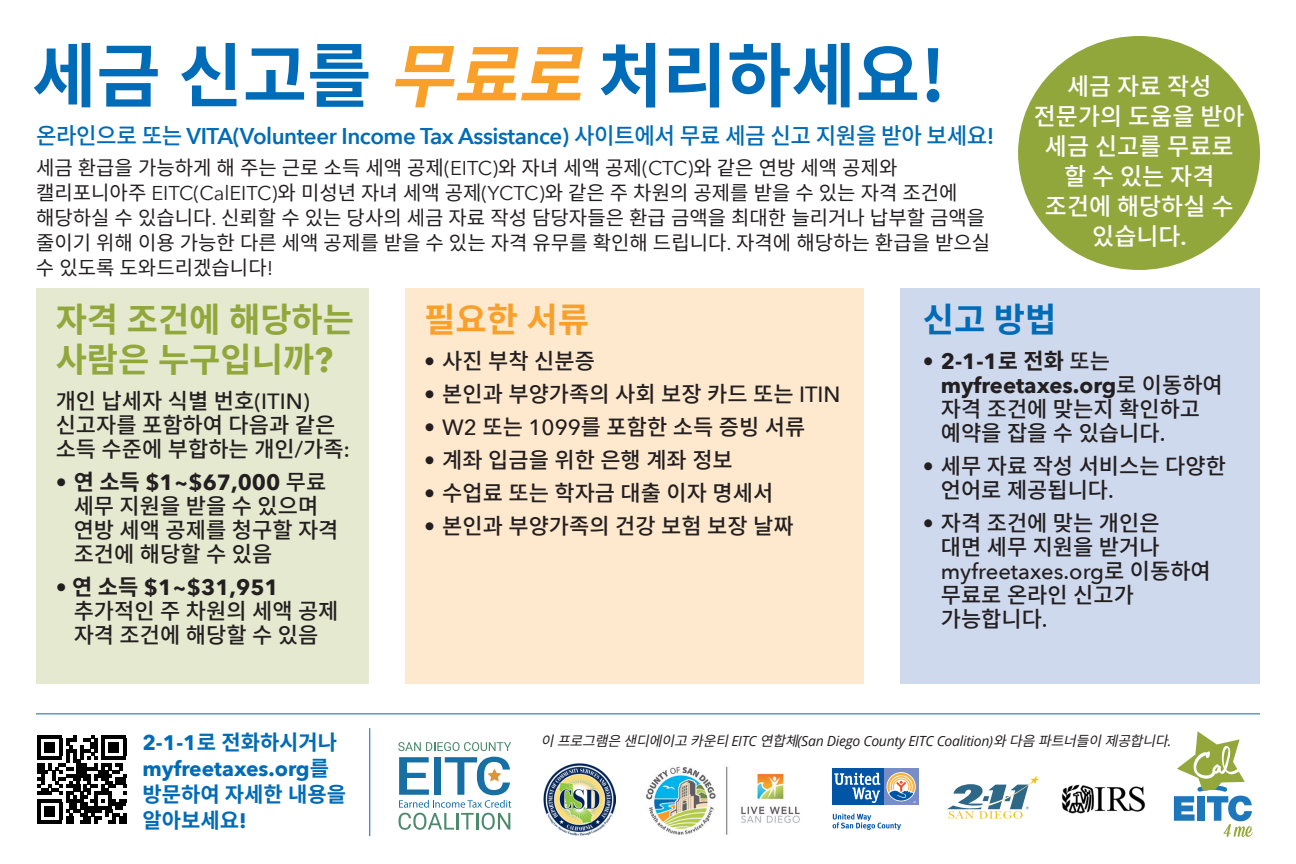
<style>
.page{position:relative;width:1296px;height:864px;background:#fff}
.page>*{position:absolute;margin:0;border:0;box-sizing:border-box;transform-origin:0 0}
.t1{font:700 70px "Noto Sans KR";color:#006bb6}
.t2{font:700 34px/40px "Noto Sans KR";color:#92a73b}
.t3{font:700 34px "Noto Sans KR";color:#f9a02b}
.t4{font:700 34px "Noto Sans KR";color:#006bb6}
.t5{font:500 24px/30px "Noto Sans KR";color:#fff;text-align:center}
.t6{font:600 22.8px "Avenir Next";letter-spacing:-.02em;color:#006bb6}
.t7{font:500 22px/24px "Noto Sans KR";color:#231f20}
.t8{font:700 21px/26px "Noto Sans KR";color:#006bb6}
.t9{font:20px/25px "Noto Sans KR";color:#231f20}
.t10{font:italic 14px "Open Sans";letter-spacing:-.02em;color:#231f20}
.s1{font-style:italic;color:#f9a02b}
.s2{font-family:"Avenir Next";font-weight:600}
.s3{font-family:"Noto Sans KR";font-weight:500}
.s4{font-family:"Avenir Next"}
.s5{font-weight:700}
.s6{font-family:"Avenir Next";font-weight:700}
.s7{font-family:"Noto Sans KR"}
</style>
<div class="page">
<div style="left:36px;top:288px;width:333px;height:396px;background:#e5e9cf"></div>
<div style="left:900px;top:288px;width:360px;height:396px;background:#cfd9ed"></div>
<div style="left:405px;top:288px;width:459px;height:396px;background:#fee9ce"></div>
<svg style="left:947px;top:776px;width:93px;height:43px"></svg>
<img style="left:1061px;top:784px;width:84px;height:30px">
<svg style="left:38px;top:735px;width:88px;height:89px"></svg>
<hr style="left:38px;top:820px;width:24px;height:4px;background:#000">
<div style="left:45px;top:806px;width:10px;height:10px;background:#000"></div>
<img style="left:1174px;top:796px;width:21px;height:25px">
<img style="left:1197px;top:796px;width:8px;height:25px">
<img style="left:1207px;top:796px;width:45px;height:25px">
<svg style="left:1223px;top:824px;width:30px;height:13px"></svg>
<svg style="left:1177px;top:731px;width:68px;height:60px"></svg>
<div style="left:883px;top:769px;width:36px;height:36px;background:#788dc7"></div>
<div style="left:832px;top:769px;width:51px;height:36px;background:#0155a7"></div>
<svg style="left:834px;top:773px;width:46px;height:30px"></svg>
<svg style="left:887px;top:773px;width:29px;height:30px"></svg>
<svg style="left:833px;top:813px;width:68px;height:17px"></svg>
<svg style="left:398px;top:742px;width:113px;height:9px"></svg>
<svg style="left:399px;top:757px;width:112px;height:73px"></svg>
<hr style="left:36px;top:713px;width:1224px;height:1px;background:#006bb6">
<div style="left:1018px;top:36px;width:242px;height:234px;background:#92a73b;border-radius:50%"></div>
<img style="left:544px;top:763px;width:72px;height:72px">
<hr style="left:369px;top:728px;width:1px;height:108px;background:#006bb6">
<img style="left:646px;top:766px;width:154px;height:69px">
<p class="t1" style="left:32px;top:36px;width:915px">세금 신고를 <span class="s1">무료로</span>처리하세요!</p>
<p class="t5" style="left:1034px;top:71px;width:212px">세금 자료 작성 전문가의 도움을 받아 세금 신고를 무료로 할수있는자격 조건에 해당하실 수 있습니다<span class="s2">.</span></p>
<p class="t6" style="left:36px;top:116px;width:960px"><span class="s3">온라인으로 또는</span> VITA(Volunteer Income Tax Assistance) <span class="s3">사이트에서 무료 세금 신고 지원을 받아 보세요</span>!</p>
<p class="t9" style="left:36px;top:155px;width:956px">세금 환급을 가능하게 해 주는 근로 소득 세액 공제<span class="s4">(EITC)</span>와 자녀 세액 공제<span class="s4">(CTC)</span>와 같은 연방 세액 공제와 캘리포니아주 <span class="s4">EITC(CalEITC)</span>와 미성년 자녀 세액 공제<span class="s4">(YCTC)</span>와 같은 주 차원의 공제를 받을 수 있는 자격 조건에 해당하실 수 있습니다<span class="s4">.</span> 신뢰할 수 있는 당사의 세금 자료 작성 담당자들은 환급 금액을 최대한 늘리거나 납부할 금액을 줄이기 위해 이용 가능한 다른 세액 공제를 받을 수 있는 자격 유무를 확인해 드립니다<span class="s4">.</span> 자격에 해당하는 환급을 받으실 수 있도록 도와드리겠습니다<span class="s4">!</span></p>
<p class="t2" style="left:56px;top:301px;width:300px">자격 조건에 해당하는 사람은 누구입니까<span class="s4">?</span></p>
<p class="t7" style="left:56px;top:390px;width:296px">개인 납세자 식별 번호<span class="s4">(ITIN) </span>신고자를 포함하여 다음과 같은 소득 수준에 부합하는 개인<span class="s4">/</span>가족<span class="s4">:</span></p>
<p class="t7" style="left:74px;top:471px;width:266px;text-indent:-18px"><span class="s4">•</span> <span class="s5">연 소득</span> <span class="s6">$1~$6</span><span class="s6">7</span><span class="s6">,000</span> 무료 세무 지원을 받을 수 있으며 연방 세액 공제를 청구할 자격 조건에 해당할 수 있음</p>
<p class="t7" style="left:74px;top:576px;width:266px;text-indent:-18px"><span class="s4">•</span> <span class="s5">연 소득</span> <span class="s6">$1~$3</span><span class="s6">1</span><span class="s6">,95</span><span class="s6">1 </span>추가적인 주 차원의 세액 공제 자격 조건에 해당할 수 있음</p>
<p class="t3" style="left:424px;top:301px;width:166px">필요한 서류</p>
<p class="t7" style="left:424px;top:350px;width:172px"><span class="s4">•</span> 사진 부착 신분증</p>
<p class="t7" style="left:424px;top:383px;width:418px"><span class="s4">•</span> 본인과 부양가족의 사회 보장 카드 또는 <span class="s4">ITIN</span></p>
<p class="t7" style="left:424px;top:416px;width:383px"><span class="s4">• W2</span> 또는 <span class="s4">1099</span>를 포함한 소득 증빙 서류</p>
<p class="t7" style="left:424px;top:449px;width:310px"><span class="s4">•</span> 계좌 입금을 위한 은행 계좌 정보</p>
<p class="t7" style="left:424px;top:482px;width:351px"><span class="s4">•</span> 수업료 또는 학자금 대출 이자 명세서</p>
<p class="t7" style="left:424px;top:515px;width:371px"><span class="s4">•</span> 본인과 부양가족의 건강 보험 보장 날짜</p>
<p class="t4" style="left:923px;top:301px;width:135px">신고 방법</p>
<p class="t7" style="left:941px;top:350px;width:284px;text-indent:-18px"><span class="s4">•</span> <span class="s6">2-1-1</span><span class="s5">로 전화</span> 또는 <span class="s6">myfreetaxes.org</span>로 이동하여 자격 조건에 맞는지 확인하고 예약을 잡을 수 있습니다<span class="s4">.</span></p>
<p class="t7" style="left:941px;top:455px;width:287px;text-indent:-18px"><span class="s4">•</span> 세무 자료 작성 서비스는 다양한 언어로 제공됩니다<span class="s4">.</span></p>
<p class="t7" style="left:941px;top:512px;width:272px;text-indent:-18px"><span class="s4">•</span> 자격 조건에 맞는 개인은<br>대면 세무 지원을 받거나 <span class="s4">myfreetaxes.org</span>로 이동하여 무료로 온라인 신고가 가능합니다<span class="s4">.</span></p>
<p class="t8" style="left:142px;top:730px;width:205px"><span class="s4">2-1-1</span>로 전화하시거나 <span class="s4">myfreetaxes.org</span>를 방문하여 자세한 내용을 알아보세요<span class="s4">!</span></p>
<p class="t10" style="left:541px;top:731px;width:637px"><span class="s7">이프로그램은샌디에이고카운티</span>EITC <span class="s7">연합체</span>(San Diego County EITC Coalition)<span class="s7">와다음파트너들이제공합니다</span>.</p>
</div>
